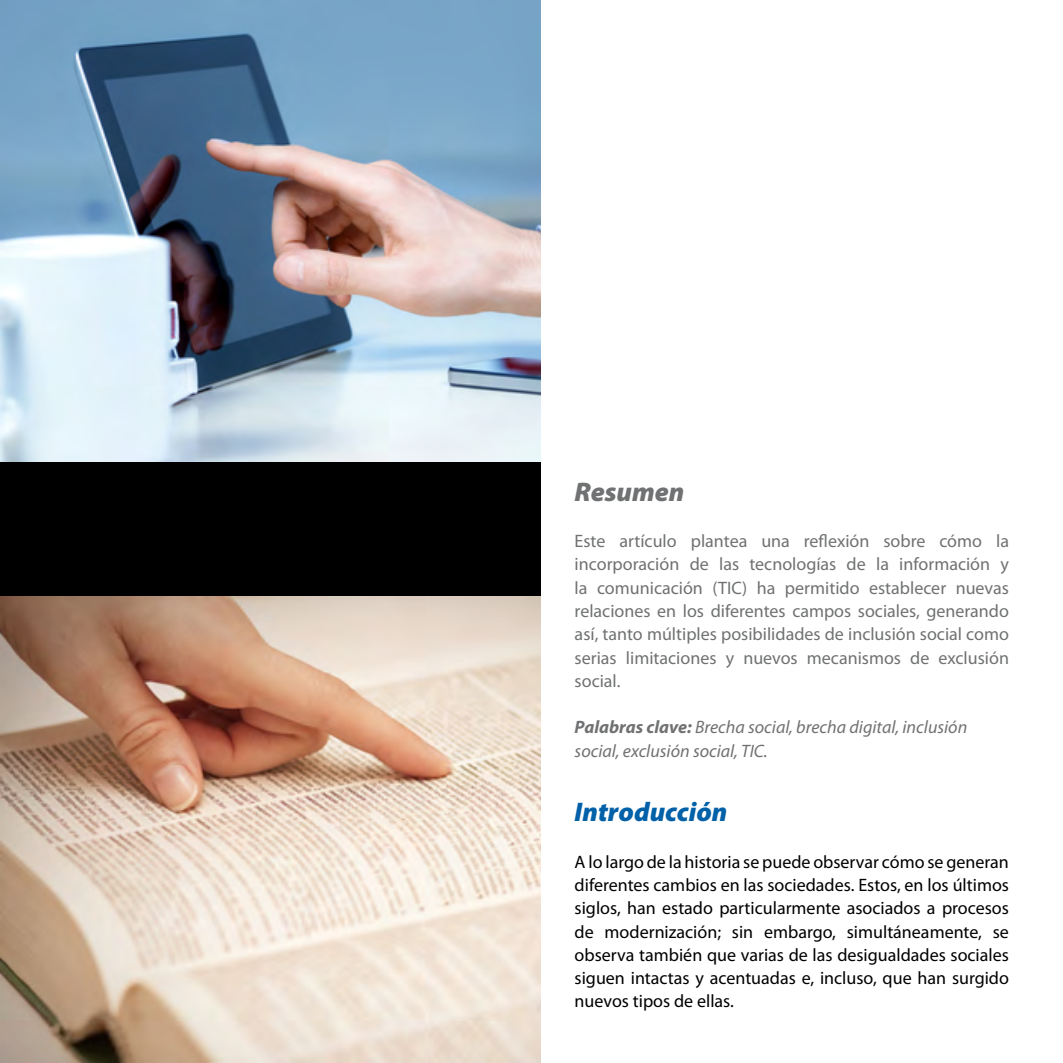
<style>
.page{position:relative;width:1063px;height:1063px;background:#fff}
.page>*{position:absolute;margin:0;border:0;box-sizing:border-box;transform-origin:0 0}
.t1{font:italic 900 27px "Myriad Pro";color:#0060a8}
.t2{font:italic 900 27px "Myriad Pro";color:#707172}
.t3{font:18px/23.2px "Myriad Pro";color:#000;text-align:justify}
.t4{font:18px/23.2px "Myriad Pro";color:#707172;text-align:justify}
.t5{font:italic 18px/23.2px "Myriad Pro";color:#707172}
.s1{font-weight:700}
</style>
<div class="page">
<img style="left:0;top:0;width:541px;height:462px">
<img style="left:0;top:596px;width:541px;height:467px">
<div style="left:0;top:462px;width:541px;height:133px;background:#000"></div>
<h1 class="t2" style="left:575px;top:474px;width:111px">Resumen</h1>
<p class="t4" style="left:575px;top:529px;width:436px">Este artículo plantea una reflexión sobre cómo la incorporación de las tecnologías de la información y la comunicación (TIC) ha permitido establecer nuevas relaciones en los diferentes campos sociales, generando así, tanto múltiples posibilidades de inclusión social como serias limitaciones y nuevos mecanismos de exclusión social.</p>
<p class="t5" style="left:575px;top:715px;width:394px"><span class="s1">Palabras clave:</span> Brecha social, brecha digital, inclusión social, exclusión social, TIC.</p>
<h1 class="t1" style="left:575px;top:794px;width:154px">Introducción</h1>
<p class="t3" style="left:575px;top:850px;width:436px">A lo largo de la historia se puede observar cómo se generan diferentes cambios en las sociedades. Estos, en los últimos siglos, han estado particularmente asociados a procesos de modernización; sin embargo, simultáneamente, se observa también que varias de las desigualdades sociales siguen intactas y acentuadas e, incluso, que han surgido nuevos tipos de ellas.</p>
</div>
